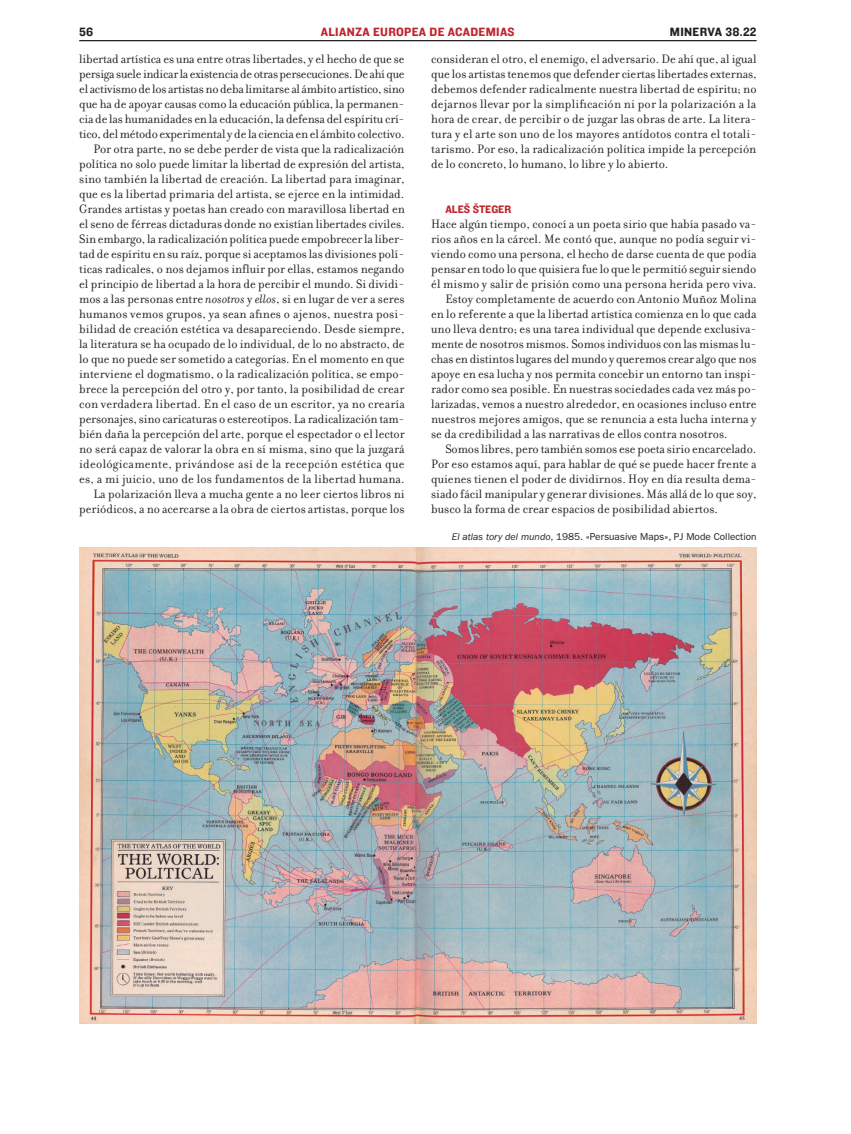
<style>
.page{position:relative;width:851px;height:1134px;background:#fff}
.page>*{position:absolute;margin:0;border:0;box-sizing:border-box;transform-origin:0 0}
.t1{font:13.12px/15px "Filosofia";color:#231f20;text-align:right}
.t2{font:12.5px "Knockout HTF51 Middleweight";letter-spacing:.025em;color:#c0262d}
.t3{font:12.5px "Knockout HTF51 Middleweight";letter-spacing:.025em;color:#231f20}
.t4{font:11.25px "Knockout HTF51 Middleweight";color:#c0262d}
.t5{font:10px "ITC Franklin Gothic Std";color:#231f20}
.s1{font-style:italic}
</style>
<div class="page">
<hr style="left:79px;top:40px;width:677px;height:1px;background:#231f20">
<img style="left:79px;top:547px;width:677px;height:476px">
<p class="t3" style="left:79px;top:25px;width:16px">56</p>
<p class="t2" style="left:320px;top:25px;width:195px">ALIANZA EUROPEA DE ACADEMIAS</p>
<p class="t3" style="left:669px;top:25px;width:88px">MINERVA 38.22</p>
<p class="t1" style="left:79px;top:52px;width:327px">libertad artística es una entre otras libertades, y el hecho de que se persiga suele indicar la existencia de otras persecuciones. De ahí que el activismo de los artistas no deba limitarse al ámbito artístico, sino que ha de apoyar causas como la educación pública, la permanen&shy;cia de las humanidades en la educación, la defensa del espíritu crí&shy;tico, del método experimental y de la ciencia en el ámbito colectivo.<br>Por otra parte, no se debe perder de vista que la radicalización política no solo puede limitar la libertad de expresión del artista, sino también la libertad de creación. La libertad para imaginar, que es la libertad primaria del artista, se ejerce en la intimidad.<br>Grandes artistas y poetas han creado con maravillosa libertad en el seno de férreas dictaduras donde no existían libertades civiles.<br>Sin embargo, la radicalización política puede empobrecer la liber&shy;tad de espíritu en su raíz, porque si aceptamos las divisiones polí&shy;ticas radicales, o nos dejamos influir por ellas, estamos negando el principio de libertad a la hora de percibir el mundo. Si dividi&shy;mos a las personas entre <span class="s1">nosotros</span> y <span class="s1">ellos</span>, si en lugar de ver a seres humanos vemos grupos, ya sean afines o ajenos, nuestra posi&shy;bilidad de creación estética va desapareciendo. Desde siempre, la literatura se ha ocupado de lo individual, de lo no abstracto, de lo que no puede ser sometido a categorías. En el momento en que interviene el dogmatismo, o la radicalización política, se empo&shy;brece la percepción del otro y, por tanto, la posibilidad de crear con verdadera libertad. En el caso de un escritor, ya no crearía personajes, sino caricaturas o estereotipos. La radicalización tam&shy;bién daña la percepción del arte, porque el espectador o el lector no será capaz de valorar la obra en sí misma, sino que la juzgará ideológicamente, privándose así de la recepción estética que es, a mi juicio, uno de los fundamentos de la libertad humana.<br>La polarización lleva a mucha gente a no leer ciertos libros ni periódicos, a no acercarse a la obra de ciertos artistas, porque los</p>
<p class="t1" style="left:431px;top:52px;width:327px;text-align:justify">consideran el otro, el enemigo, el adversario. De ahí que, al igual que los artistas tenemos que defender ciertas libertades externas, debemos defender radicalmente nuestra libertad de espíritu; no dejarnos llevar por la simplificación ni por la polarización a la hora de crear, de percibir o de juzgar las obras de arte. La litera&shy;tura y el arte son uno de los mayores antídotos contra el totali&shy;tarismo. Por eso, la radicalización política impide la percepción de lo concreto, lo humano, lo libre y lo abierto.</p>
<p class="t4" style="left:445px;top:203px;width:67px">ALEŠ ŠTEGER</p>
<p class="t1" style="left:431px;top:217px;width:327px">Hace algún tiempo, conocí a un poeta sirio que había pasado va-</p>
<p class="t1" style="left:431px;top:232px;width:327px">rios años en la cárcel. Me contó que, aunque no podía seguir vi-</p>
<p class="t1" style="left:431px;top:247px;width:327px">viendo como una persona, el hecho de darse cuenta de que podía</p>
<p class="t1" style="left:431px;top:262px;width:326px">pensar en todo lo que quisiera fue lo que le permitió seguir siendo</p>
<p class="t1" style="left:431px;top:277px;width:327px">él mismo y salir de prisión como una persona herida pero viva.</p>
<p class="t1" style="left:445px;top:292px;width:312px">Estoy completamente de acuerdo con Antonio Muñoz Molina</p>
<p class="t1" style="left:431px;top:307px;width:327px">en lo referente a que la libertad artística comienza en lo que cada</p>
<p class="t1" style="left:431px;top:322px;width:327px">uno lleva dentro; es una tarea individual que depende exclusiva-</p>
<p class="t1" style="left:431px;top:337px;width:327px">mente de nosotros mismos. Somos individuos con las mismas lu-</p>
<p class="t1" style="left:431px;top:352px;width:327px">chas en distintos lugares del mundo y queremos crear algo que nos</p>
<p class="t1" style="left:431px;top:367px;width:327px">apoye en esa lucha y nos permita concebir un entorno tan inspi-</p>
<p class="t1" style="left:431px;top:382px;width:327px">rador como sea posible. En nuestras sociedades cada vez más po-</p>
<p class="t1" style="left:431px;top:397px;width:327px">larizadas, vemos a nuestro alrededor, en ocasiones incluso entre</p>
<p class="t1" style="left:431px;top:412px;width:327px">nuestros mejores amigos, que se renuncia a esta lucha interna y</p>
<p class="t1" style="left:431px;top:427px;width:298px">se da credibilidad a las narrativas de ellos contra nosotros.</p>
<p class="t1" style="left:445px;top:442px;width:312px">Somos libres, pero también somos ese poeta sirio encarcelado.</p>
<p class="t1" style="left:431px;top:457px;width:327px">Por eso estamos aquí, para hablar de qué se puede hacer frente a</p>
<p class="t1" style="left:431px;top:472px;width:327px">quienes tienen el poder de dividirnos. Hoy en día resulta dema-</p>
<p class="t1" style="left:431px;top:487px;width:327px">siado fácil manipular y generar divisiones. Más allá de lo que soy,</p>
<p class="t1" style="left:431px;top:502px;width:288px">busco la forma de crear espacios de posibilidad abiertos.</p>
<p class="t5" style="left:451px;top:530px;width:306px"><span class="s1">El atlas tory del mundo</span>, 1985. «Persuasive Maps», PJ Mode Collection</p>
</div>
